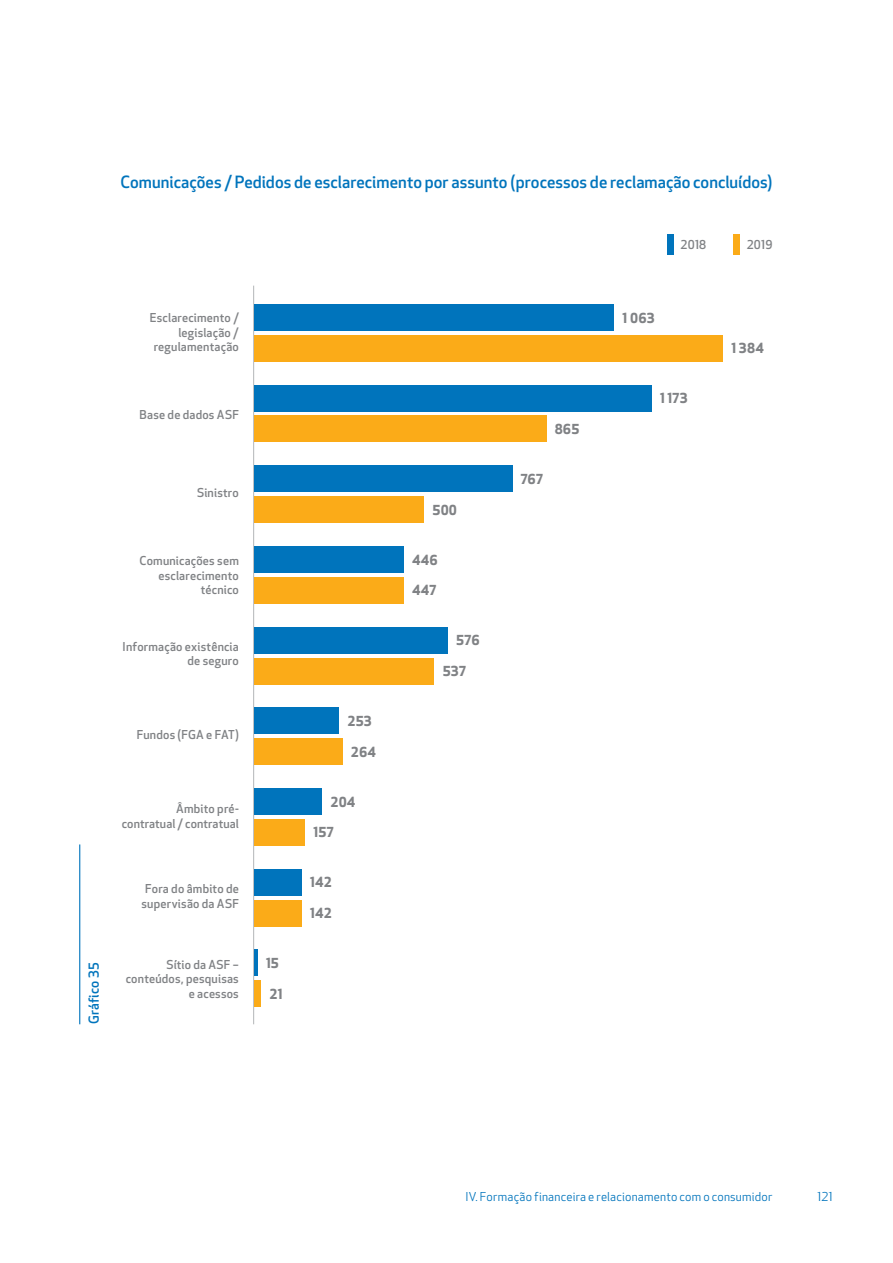
<style>
.page{position:relative;width:893px;height:1263px;background:#fff}
.page>*{position:absolute;margin:0;border:0;box-sizing:border-box;transform-origin:0 0}
.t1{font:500 16.5px "Apex New";letter-spacing:.005em;color:#0074bc}
.t2{font:700 13.5px "Apex New";letter-spacing:.005em;color:#808285}
.t3{font:500 13.5px "Apex New";letter-spacing:.01em;color:#0074bc}
.t4{font:500 12px/14.4px "Apex New";letter-spacing:.015em;color:#808285;text-align:right}
.t5{font:12px "Apex New";letter-spacing:.02em;color:#0074bc}
</style>
<div class="page">
<div style="left:667px;top:234px;width:7px;height:21px;background:#0074bc"></div>
<div style="left:734px;top:234px;width:6px;height:21px;background:#fbab18"></div>
<hr style="left:253px;top:286px;width:1px;height:738px;background:#bcbec0">
<hr style="left:79px;top:844px;width:1px;height:180px;background:#0074bc">
<div style="left:254px;top:304px;width:360px;height:27px;background:#0074bc"></div>
<div style="left:254px;top:335px;width:469px;height:27px;background:#fbab18"></div>
<div style="left:254px;top:627px;width:194px;height:26px;background:#0074bc"></div>
<div style="left:254px;top:658px;width:180px;height:26px;background:#fbab18"></div>
<div style="left:254px;top:385px;width:397px;height:26px;background:#0074bc"></div>
<div style="left:254px;top:416px;width:292px;height:26px;background:#fbab18"></div>
<div style="left:254px;top:708px;width:85px;height:26px;background:#0074bc"></div>
<div style="left:254px;top:738px;width:88px;height:27px;background:#fbab18"></div>
<hr style="left:254px;top:950px;width:4px;height:26px;background:#0074bc">
<div style="left:254px;top:980px;width:7px;height:27px;background:#fbab18"></div>
<div style="left:254px;top:466px;width:258px;height:26px;background:#0074bc"></div>
<div style="left:254px;top:496px;width:170px;height:27px;background:#fbab18"></div>
<div style="left:254px;top:788px;width:68px;height:27px;background:#0074bc"></div>
<div style="left:254px;top:819px;width:51px;height:27px;background:#fbab18"></div>
<div style="left:254px;top:546px;width:150px;height:27px;background:#0074bc"></div>
<div style="left:254px;top:577px;width:150px;height:27px;background:#fbab18"></div>
<div style="left:254px;top:869px;width:48px;height:26px;background:#0074bc"></div>
<div style="left:254px;top:900px;width:48px;height:26px;background:#fbab18"></div>
<h1 class="t1" style="left:120px;top:170px;width:653px">Comunicações / Pedidos de esclarecimento por assunto (processos de reclamação concluídos)</h1>
<p class="t4" style="left:681px;top:237px;width:27px">2018</p>
<p class="t4" style="left:747px;top:237px;width:27px">2019</p>
<p class="t4" style="left:150px;top:310px;width:91px">Esclarecimento / legislação / regulamentação</p>
<p class="t4" style="left:140px;top:407px;width:101px">Base de dados ASF</p>
<p class="t4" style="left:197px;top:485px;width:43px">Sinistro</p>
<p class="t4" style="left:139px;top:553px;width:101px">Comunicações sem esclarecimento técnico</p>
<p class="t4" style="left:123px;top:639px;width:118px">Informação existência de seguro</p>
<p class="t4" style="left:137px;top:727px;width:104px">Fundos (FGA e FAT)</p>
<p class="t3" style="left:85px;top:1024px;width:63px;rotate:-90deg">Gráfico 35</p>
<p class="t4" style="left:122px;top:801px;width:119px">Âmbito pré&shy;contratual / contratual</p>
<p class="t4" style="left:142px;top:881px;width:99px;text-align:center">Fora do âmbito de supervisão da ASF</p>
<p class="t4" style="left:126px;top:957px;width:115px">Sítio da ASF – conteúdos, pesquisas e acessos</p>
<p class="t2" style="left:266px;top:953px;width:14px">15</p>
<p class="t2" style="left:269px;top:984px;width:15px">21</p>
<p class="t2" style="left:348px;top:711px;width:26px">253</p>
<p class="t2" style="left:351px;top:742px;width:27px">264</p>
<p class="t2" style="left:331px;top:792px;width:26px">204</p>
<p class="t2" style="left:314px;top:823px;width:22px">157</p>
<p class="t2" style="left:310px;top:872px;width:23px">142</p>
<p class="t2" style="left:310px;top:903px;width:23px">142</p>
<p class="t2" style="left:432px;top:500px;width:26px">500</p>
<p class="t2" style="left:412px;top:550px;width:27px">446</p>
<p class="t2" style="left:412px;top:581px;width:26px">447</p>
<p class="t2" style="left:456px;top:630px;width:25px">576</p>
<p class="t2" style="left:443px;top:661px;width:25px">537</p>
<p class="t2" style="left:555px;top:419px;width:26px">865</p>
<p class="t2" style="left:521px;top:469px;width:24px">767</p>
<p class="t2" style="left:623px;top:308px;width:34px">1 063</p>
<p class="t2" style="left:660px;top:388px;width:29px">1 173</p>
<p class="t2" style="left:731px;top:339px;width:34px">1 384</p>
<p class="t5" style="left:465px;top:1189px;width:309px">IV. Formação financeira e relacionamento com o consumidor</p>
<p class="t5" style="left:817px;top:1189px;width:17px">121</p>
</div>
